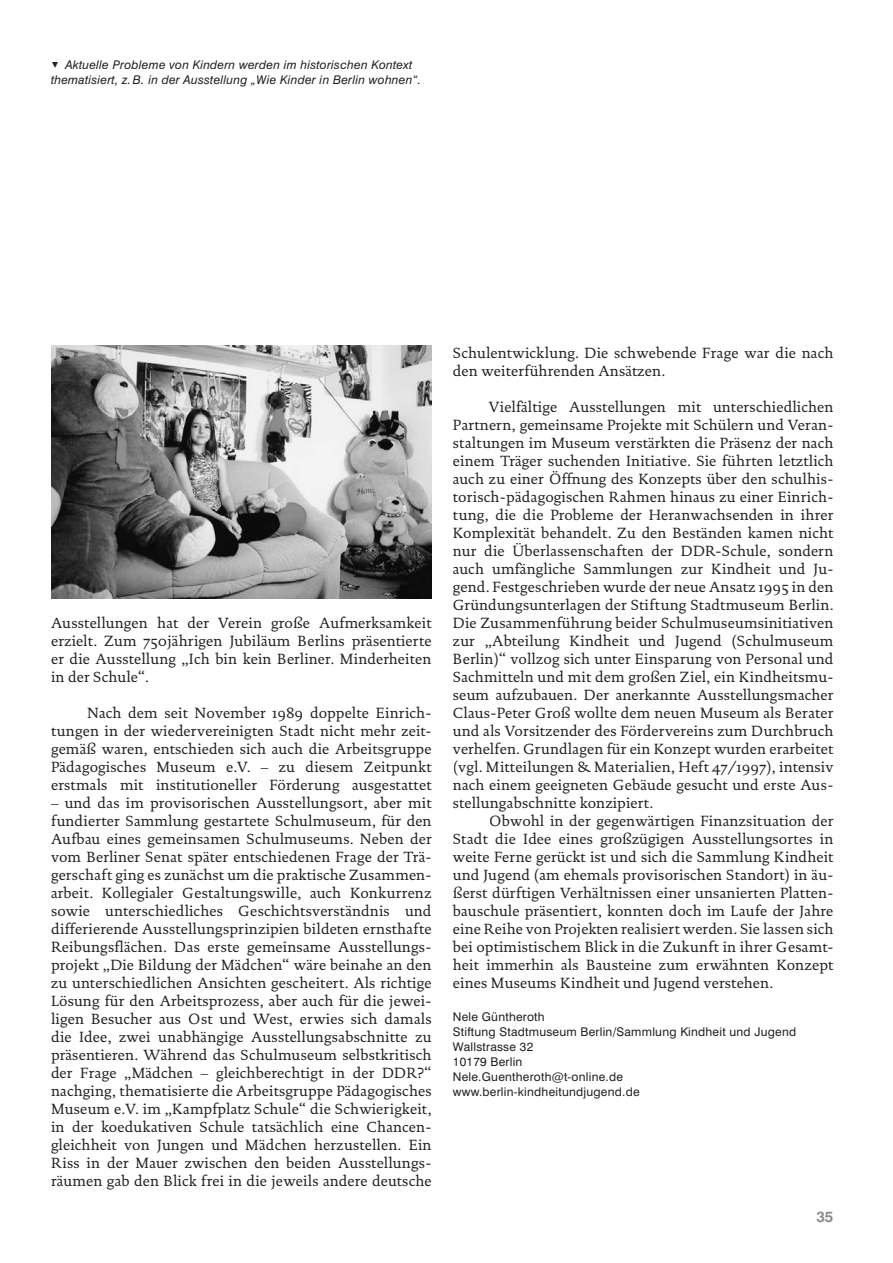
<style>
.page{position:relative;width:893px;height:1263px;background:#fff}
.page>*{position:absolute;margin:0;border:0;box-sizing:border-box;transform-origin:0 0}
.t1{font:15px/18px "DTL Documenta ST";letter-spacing:.01em;color:#231f20;text-align:justify}
.t2{font:700 15px "Swiss 721 BT";color:#8a8c8f}
.t3{font:12px/15px "Swiss 721 BT";letter-spacing:.02em;color:#231f20}
.t4{font:italic 12px/15px "Swiss 721 BT";letter-spacing:.02em;color:#231f20;text-align:center}
</style>
<div class="page">
<img style="left:51px;top:346px;width:381px;height:253px">
<p class="t4" style="left:51px;top:57px;width:371px">Aktuelle Probleme von Kindern werden im historischen Kontext thematisiert, z. B. in der Ausstellung „Wie Kinder in Berlin wohnen“.</p>
<p class="t1" style="left:51px;top:614px;width:382px">Ausstellungen hat der Verein große Aufmerksamkeit erzielt. Zum 750jährigen Jubiläum Berlins präsentierte er die Ausstellung „Ich bin kein Berliner. Minderheiten in der Schule“.</p>
<p class="t1" style="left:51px;top:704px;width:382px;text-indent:36px">Nach dem seit November 1989 doppelte Einrich&shy;tungen in der wiedervereinigten Stadt nicht mehr zeit&shy;gemäß waren, entschieden sich auch die Arbeitsgruppe Pädagogisches Museum e.V. – zu diesem Zeitpunkt erstmals mit institutioneller Förderung ausgestattet</p>
<p class="t1" style="left:51px;top:794px;width:382px">– und das im provisorischen Ausstellungsort, aber mit fundierter Sammlung gestartete Schulmuseum, für den Aufbau eines gemeinsamen Schulmuseums. Neben der vom Berliner Senat später entschiedenen Frage der Trä&shy;gerschaft ging es zunächst um die praktische Zusammen&shy;arbeit. Kollegialer Gestaltungswille, auch Konkurrenz sowie unterschiedliches Geschichtsverständnis und differierende Ausstellungsprinzipien bildeten ernsthafte Reibungsflächen. Das erste gemeinsame Ausstellungs&shy;projekt „Die Bildung der Mädchen“ wäre beinahe an den zu unterschiedlichen Ansichten gescheitert. Als richtige Lösung für den Arbeitsprozess, aber auch für die jewei&shy;ligen Besucher aus Ost und West, erwies sich damals die Idee, zwei unabhängige Ausstellungsabschnitte zu präsentieren. Während das Schulmuseum selbstkritisch der Frage „Mädchen – gleichberechtigt in der DDR?“ nachging, thematisierte die Arbeitsgruppe Pädagogisches Museum e.V. im „Kampfplatz Schule“ die Schwierigkeit, in der koedukativen Schule tatsächlich eine Chancen&shy;gleichheit von Jungen und Mädchen herzustellen. Ein Riss in der Mauer zwischen den beiden Ausstellungs&shy;räumen gab den Blick frei in die jeweils andere deutsche</p>
<p class="t1" style="left:453px;top:344px;width:382px">Schulentwicklung. Die schwebende Frage war die nach den weiterführenden Ansätzen.</p>
<p class="t1" style="left:453px;top:398px;width:382px;text-indent:36px">Vielfältige Ausstellungen mit unterschiedlichen Partnern, gemeinsame Projekte mit Schülern und Veran&shy;staltungen im Museum verstärkten die Präsenz der nach einem Träger suchenden Initiative. Sie führten letztlich auch zu einer Öffnung des Konzepts über den schulhis&shy;torisch-pädagogischen Rahmen hinaus zu einer Einrich&shy;tung, die die Probleme der Heranwachsenden in ihrer Komplexität behandelt. Zu den Beständen kamen nicht nur die Überlassenschaften der DDR-Schule, sondern auch umfängliche Sammlungen zur Kindheit und Ju&shy;gend. Festgeschrieben wurde der neue Ansatz 1995 in den Gründungsunterlagen der Stiftung Stadtmuseum Berlin.<br>Die Zusammenführung beider Schulmuseumsinitiativen zur „Abteilung Kindheit und Jugend (Schulmuseum Berlin)“ vollzog sich unter Einsparung von Personal und Sachmitteln und mit dem großen Ziel, ein Kindheitsmu&shy;seum aufzubauen. Der anerkannte Ausstellungsmacher Claus-Peter Groß wollte dem neuen Museum als Berater und als Vorsitzender des Fördervereins zum Durchbruch verhelfen. Grundlagen für ein Konzept wurden erarbeitet (vgl. Mitteilungen &amp; Materialien, Heft 47/1997), intensiv nach einem geeigneten Gebäude gesucht und erste Aus&shy;stellungabschnitte konzipiert.</p>
<p class="t1" style="left:453px;top:812px;width:382px;text-indent:36px">Obwohl in der gegenwärtigen Finanzsituation der Stadt die Idee eines großzügigen Ausstellungsortes in weite Ferne gerückt ist und sich die Sammlung Kindheit und Jugend (am ehemals provisorischen Standort) in äu&shy;ßerst dürftigen Verhältnissen einer unsanierten Platten&shy;bauschule präsentiert, konnten doch im Laufe der Jahre eine Reihe von Projekten realisiert werden. Sie lassen sich bei optimistischem Blick in die Zukunft in ihrer Gesamt&shy;heit immerhin als Bausteine zum erwähnten Konzept eines Museums Kindheit und Jugend verstehen.</p>
<p class="t3" style="left:453px;top:1009px;width:345px">Nele Güntheroth<br>Stiftung Stadtmuseum Berlin/Sammlung Kindheit und Jugend<br>Wallstrasse 32<br>10179 Berlin<br>Nele.Guentheroth@t-online.de www.berlin-kindheitundjugend.de</p>
<p class="t2" style="left:816px;top:1208px;width:19px">35</p>
</div>
